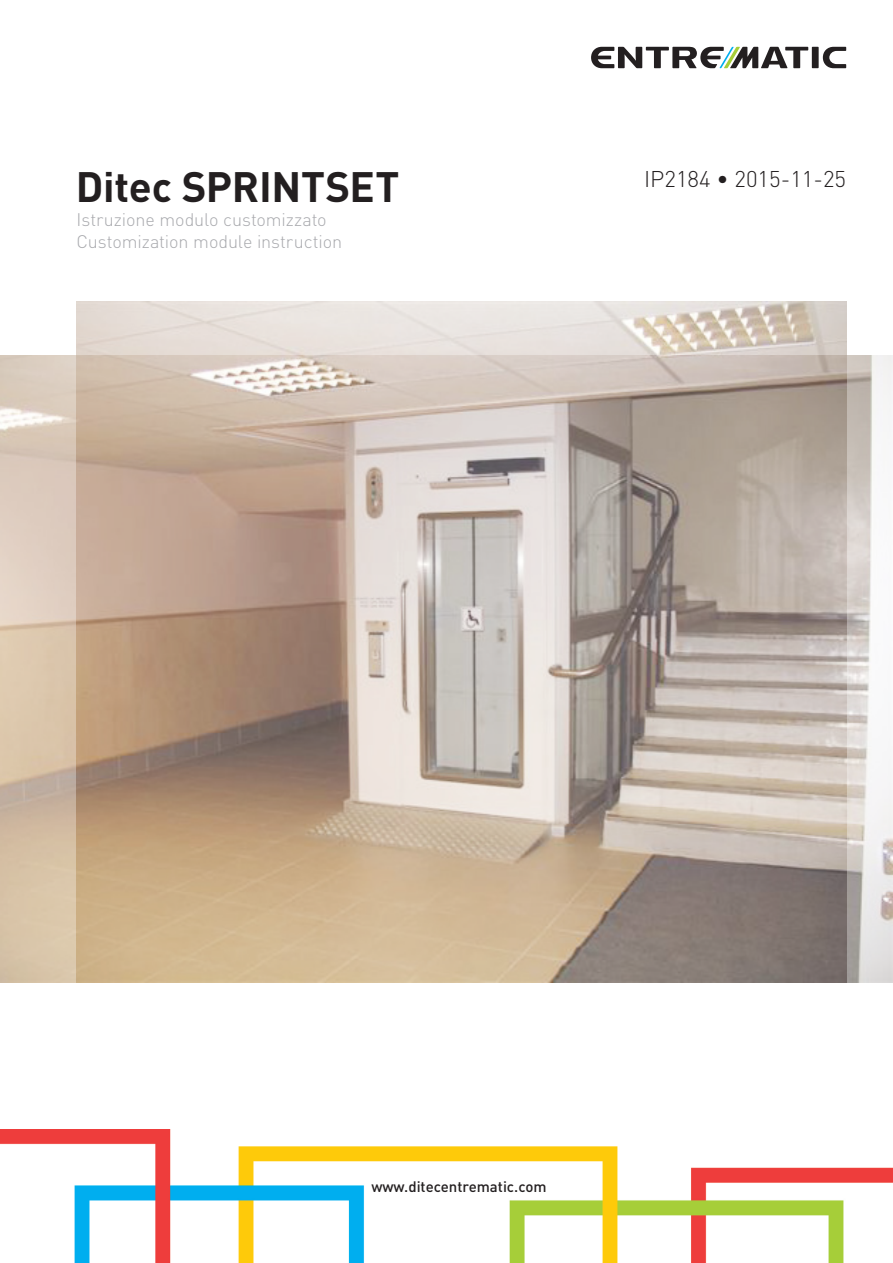
<style>
.page{position:relative;width:893px;height:1263px;background:#fff}
.page>*{position:absolute;margin:0;border:0;box-sizing:border-box;transform-origin:0 0}
.t1{font:700 42px "DIN Pro";letter-spacing:-.005em;color:#231f20}
.t2{font:300 22.5px "DIN Pro";color:#231f20}
.t3{font:300 18px/21.6px "DIN Pro";letter-spacing:-.005em;color:#a8a9ad}
.t4{font:500 15px "DIN Pro";color:#231f20}
</style>
<div class="page">
<img style="left:0;top:1129px;width:893px;height:134px">
<svg style="left:823px;top:47px;width:23px;height:21px"></svg>
<div style="left:812px;top:47px;width:7px;height:21px;background:#231f20"></div>
<svg style="left:591px;top:47px;width:217px;height:21px"></svg>
<img style="left:0;top:355px;width:893px;height:627px">
<img style="left:77px;top:302px;width:769px;height:680px">
<h1 class="t1" style="left:76px;top:158px;width:325px">Ditec SPRINTSET</h1>
<p class="t3" style="left:77px;top:208px;width:267px">Istruzione modulo customizzato<br>Customization module instruction</p>
<p class="t2" style="left:644px;top:164px;width:204px">IP2184 • 2015-11-25</p>
<p class="t4" style="left:371px;top:1177px;width:177px">www.ditecentrematic.com</p>
</div>
